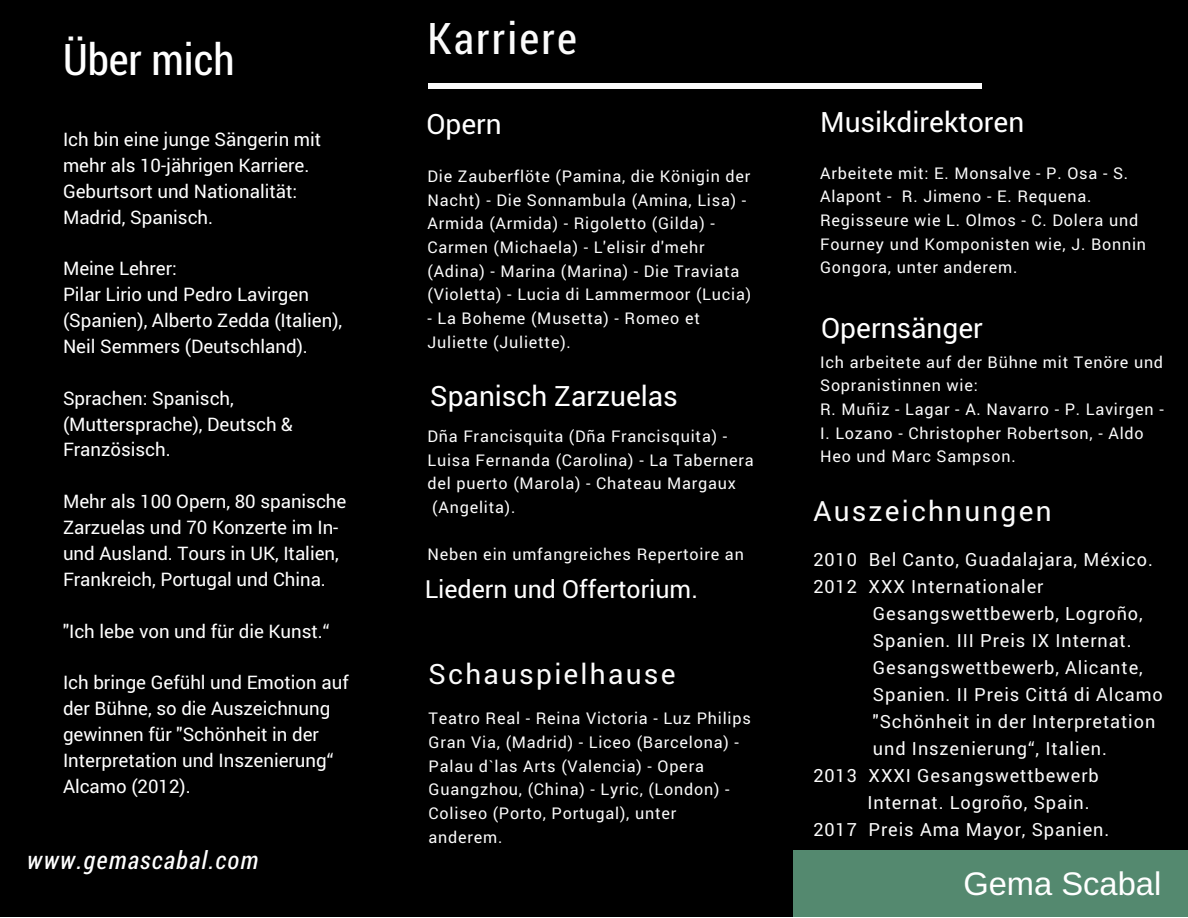
<style>
.page{position:relative;width:1188px;height:918px;background:#fff}
.page>*{position:absolute;margin:0;border:0;box-sizing:border-box;transform-origin:0 0}
.t1{font:43.65px "Roboto Condensed";letter-spacing:.05em;color:#fbfbfb}
.t2{font:43.65px "Roboto Condensed";color:#fff}
.t3{font:32.7px "Arimo";color:#fff}
.t4{font:28.05px "Roboto";color:#fff}
.t5{font:28.05px "Roboto";letter-spacing:.08em;color:#fbfbfb}
.t6{font:27.9px "Roboto";letter-spacing:.08em;color:#fbfbfb}
.t7{font:24.9px "Roboto";color:#fff}
.t8{font:italic 24.9px "Roboto Condensed";letter-spacing:.05em;color:#fff}
.t9{font:18.75px/25.8px "Roboto";color:#fff}
.t10{font:18.15px/27px "Roboto";letter-spacing:.05em;color:#fbfbfb}
.t11{font:16.2px/23.7px "Roboto";letter-spacing:.05em;color:#fbfbfb}
</style>
<div class="page">
<div style="left:0;top:0;width:1188px;height:916px;background:#000"></div>
<div style="left:793px;top:850px;width:395px;height:66px;background:#54896f"></div>
<div style="left:429px;top:83px;width:553px;height:5px;background:#fbfbfb"></div>
<h1 class="t2" style="left:63px;top:29px;width:173px">Über mich</h1>
<p class="t9" style="left:63px;top:126px;width:260px">Ich bin eine junge Sängerin mit mehr als 10-jährigen Karriere.<br>Geburtsort und Nationalität:<br>Madrid, Spanisch.</p>
<p class="t9" style="left:63px;top:255px;width:281px">Meine Lehrer:<br>Pilar Lirio und Pedro Lavirgen (Spanien), Alberto Zedda (Italien),<br>Neil Semmers (Deutschland).</p>
<p class="t9" style="left:63px;top:384px;width:231px">Sprachen: Spanisch, (Muttersprache), Deutsch &amp;<br>Französisch.</p>
<p class="t9" style="left:63px;top:488px;width:285px">Mehr als 100 Opern, 80 spanische<br>Zarzuelas und 70 Konzerte im In&shy;und Ausland. Tours in UK, Italien,<br>Frankreich, Portugal und China.</p>
<p class="t9" style="left:63px;top:617px;width:268px">"Ich lebe von und für die Kunst.“</p>
<p class="t9" style="left:63px;top:669px;width:287px">Ich bringe Gefühl und Emotion auf der Bühne, so die Auszeichnung gewinnen für "Schönheit in der<br>Interpretation und Inszenierung“<br>Alcamo (2012).</p>
<h3 class="t8" style="left:27px;top:843px;width:233px">www.gemascabal.com</h3>
<h1 class="t1" style="left:428px;top:9px;width:151px">Karriere</h1>
<h3 class="t4" style="left:426px;top:104px;width:77px">Opern</h3>
<p class="t11" style="left:428px;top:164px;width:325px">Die Zauberflöte (Pamina, die Königin der Nacht) - Die Sonnambula (Amina, Lisa) - Armida (Armida) - Rigoletto (Gilda) - Carmen (Michaela) - L'elisir d'mehr (Adina) - Marina (Marina) - Die Traviata (Violetta) - Lucia di Lammermoor (Lucia)</p>
<p class="t11" style="left:428px;top:306px;width:274px">- La Boheme (Musetta) - Romeo et<br>Juliette (Juliette).</p>
<h3 class="t4" style="left:430px;top:376px;width:249px">Spanisch Zarzuelas</h3>
<p class="t11" style="left:428px;top:424px;width:328px">Dña Francisquita (Dña Francisquita) -<br>Luisa Fernanda (Carolina) - La Tabernera del puerto (Marola) - Chateau Margaux (Angelita).</p>
<p class="t11" style="left:428px;top:542px;width:318px">Neben ein umfangreiches Repertoire an</p>
<h3 class="t7" style="left:425px;top:572px;width:275px">Liedern und Offertorium.</h3>
<h3 class="t5" style="left:429px;top:655px;width:248px">Schauspielhause</h3>
<p class="t11" style="left:429px;top:706px;width:324px">Teatro Real - Reina Victoria - Luz Philips Gran Via, (Madrid) - Liceo (Barcelona) - Palau d`las Arts (Valencia) - Opera Guangzhou, (China) - Lyric, (London) - Coliseo (Porto, Portugal), unter anderem.</p>
<h3 class="t4" style="left:820px;top:103px;width:206px">Musikdirektoren</h3>
<p class="t11" style="left:820px;top:161px;width:328px">Arbeitete mit: E. Monsalve - P. Osa - S.<br>Alapont - R. Jimeno - E. Requena.<br>Regisseure wie L. Olmos - C. Dolera und Fourney und Komponisten wie, J. Bonnin Gongora, unter anderem.</p>
<h3 class="t4" style="left:821px;top:309px;width:163px">Opernsänger</h3>
<p class="t11" style="left:820px;top:350px;width:345px">Ich arbeitete auf der Bühne mit Tenöre und Sopranistinnen wie:<br>R. Muñiz - Lagar - A. Navarro - P. Lavirgen - I. Lozano - Christopher Robertson, - Aldo Heo und Marc Sampson.</p>
<h3 class="t6" style="left:813px;top:492px;width:240px">Auszeichnungen</h3>
<p class="t10" style="left:813px;top:545px;width:341px">2010 Bel Canto, Guadalajara, México.<br>2012 XXX Internationaler</p>
<p class="t10" style="left:873px;top:599px;width:271px">Gesangswettbewerb, Logroño,</p>
<p class="t10" style="left:873px;top:626px;width:260px">Spanien. III Preis IX Internat.</p>
<p class="t10" style="left:873px;top:653px;width:271px">Gesangswettbewerb, Alicante,</p>
<p class="t10" style="left:873px;top:680px;width:291px">Spanien. II Preis Cittá di Alcamo</p>
<p class="t10" style="left:873px;top:707px;width:284px">"Schönheit in der Interpretation</p>
<p class="t10" style="left:873px;top:734px;width:236px">und Inszenierung“, Italien.</p>
<p class="t10" style="left:813px;top:761px;width:287px">2013 XXXI Gesangswettbewerb</p>
<p class="t10" style="left:868px;top:788px;width:224px">Internat. Logroño, Spain.</p>
<p class="t10" style="left:813px;top:815px;width:297px">2017 Preis Ama Mayor, Spanien.</p>
<h2 class="t3" style="left:963px;top:866px;width:199px">Gema Scabal</h2>
</div>
